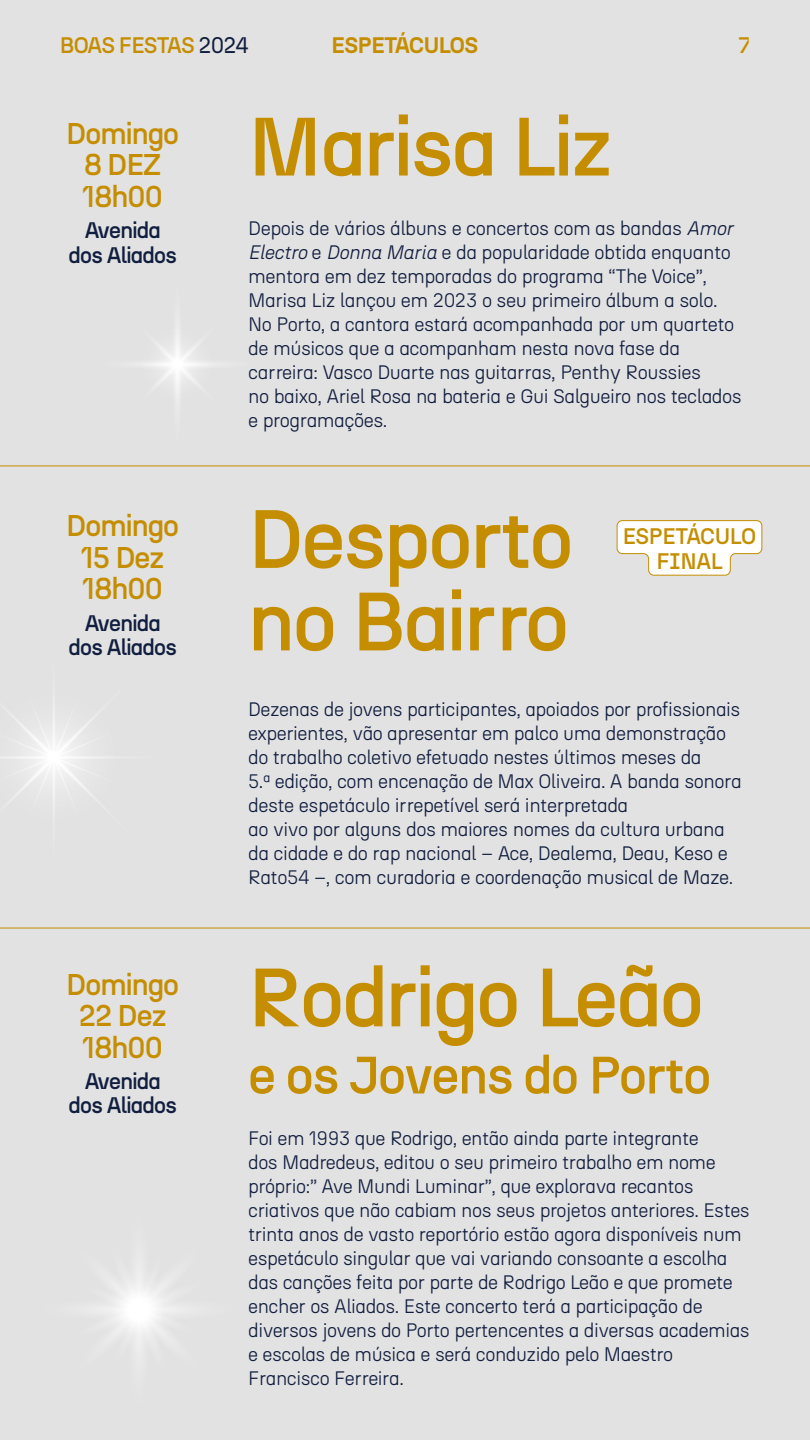
<style>
.page{position:relative;width:810px;height:1440px;background:#e3e2e2}
.page>*{position:absolute;margin:0;border:0;box-sizing:border-box;transform-origin:0 0}
.t1{font:500 82.5px/82.5px "N27 a";letter-spacing:-.02em;color:#c48e00}
.t2{font:500 52.5px "N27 a";letter-spacing:-.02em;color:#c48e00}
.t3{font:500 30px/31.5px "N27 a";letter-spacing:-.03em;color:#c48e00;text-align:center}
.t4{font:500 22.5px/24px "N27 a";letter-spacing:-.03em;color:#101e3f;text-align:center}
.t5{font:500 22.5px/24.8px "N27 a";letter-spacing:-.035em;color:#c48e00;text-align:center}
.t6{font:700 22.5px "N27 a";letter-spacing:-.02em;color:#c48e00}
.t7{font:300 19.5px/24px "N27 a";letter-spacing:-.025em;color:#101e3f}
.s1{font-weight:400;color:#101e3f}
.s2{font-style:italic}
</style>
<div class="page">
<hr style="left:0;top:466px;width:810px;height:1px;background:#c48e00">
<hr style="left:0;top:928px;width:810px;height:1px;background:#c48e00">
<svg style="left:617px;top:520px;width:145px;height:56px"></svg>
<svg style="left:142px;top:329px;width:70px;height:70px"></svg>
<svg style="left:96px;top:1267px;width:86px;height:86px"></svg>
<div style="left:114px;top:1284px;width:49px;height:50px;background:#f8f7f8;border-radius:25px"></div>
<svg style="left:0;top:704px;width:111px;height:107px"></svg>
<p class="t5" style="left:60px;top:32px;width:190px">BOAS FESTAS <span class="s1">2024</span></p>
<p class="t6" style="left:332px;top:31px;width:148px">ESPETÁCULOS</p>
<p class="t5" style="left:738px;top:32px;width:13px">7</p>
<h3 class="t3" style="left:66px;top:117px;width:114px">Domingo<br>8 DEZ<br>18h00</h3>
<p class="t4" style="left:69px;top:218px;width:110px">Avenida dos Aliados</p>
<h3 class="t3" style="left:66px;top:510px;width:114px">Domingo<br>15 Dez<br>18h00</h3>
<p class="t4" style="left:69px;top:611px;width:110px">Avenida dos Aliados</p>
<h3 class="t3" style="left:66px;top:968px;width:114px">Domingo<br>22 Dez<br>18h00</h3>
<p class="t4" style="left:69px;top:1069px;width:110px">Avenida dos Aliados</p>
<h1 class="t1" style="left:248px;top:105px;width:366px">Marisa Liz</h1>
<p class="t7" style="left:248px;top:216px;width:495px">Depois de vários álbuns e concertos com as bandas <span class="s2">Amor Electro</span> e <span class="s2">Donna Maria</span> e da popularidade obtida enquanto mentora em dez temporadas do programa “The Voice”, Marisa Liz lançou em 2023 o seu primeiro álbum a solo.<br>No Porto, a cantora estará acompanhada por um quarteto de músicos que a acompanham nesta nova fase da carreira: Vasco Duarte nas guitarras, Penthy Roussies<br>no baixo, Ariel Rosa na bateria e Gui Salgueiro nos teclados e programações.</p>
<h1 class="t1" style="left:248px;top:497px;width:327px">Desporto no Bairro</h1>
<p class="t5" style="left:623px;top:524px;width:135px">ESPETÁCULO<br>FINAL</p>
<p class="t7" style="left:248px;top:697px;width:495px">Dezenas de jovens participantes, apoiados por profissionais experientes, vão apresentar em palco uma demonstração do trabalho coletivo efetuado nestes últimos meses da<br>5.ª edição, com encenação de Max Oliveira. A banda sonora deste espetáculo irrepetível será interpretada<br>ao vivo por alguns dos maiores nomes da cultura urbana da cidade e do rap nacional – Ace, Dealema, Deau, Keso e Rato54 –, com curadoria e coordenação musical de Maze.</p>
<h1 class="t1" style="left:248px;top:955px;width:457px">Rodrigo Leão</h1>
<h2 class="t2" style="left:248px;top:1043px;width:464px">e os Jovens do Porto</h2>
<p class="t7" style="left:248px;top:1126px;width:503px">Foi em 1993 que Rodrigo, então ainda parte integrante<br>dos Madredeus, editou o seu primeiro trabalho em nome próprio:” Ave Mundi Luminar”, que explorava recantos criativos que não cabiam nos seus projetos anteriores. Estes trinta anos de vasto reportório estão agora disponíveis num espetáculo singular que vai variando consoante a escolha das canções feita por parte de Rodrigo Leão e que promete encher os Aliados. Este concerto terá a participação de diversos jovens do Porto pertencentes a diversas academias e escolas de música e será conduzido pelo Maestro Francisco Ferreira.</p>
</div>
